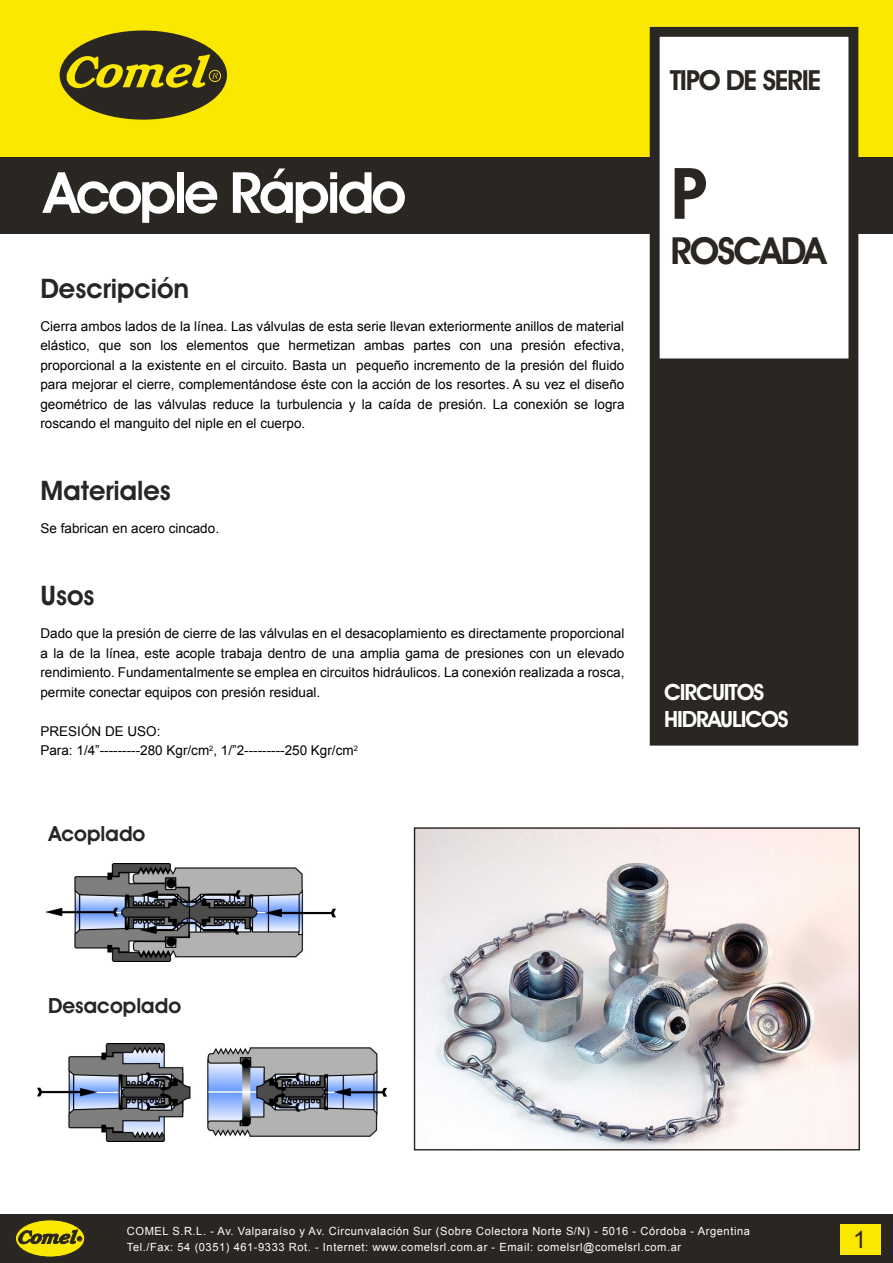
<style>
.page{position:relative;width:893px;height:1263px;background:#fff}
.page>*{position:absolute;margin:0;border:0;box-sizing:border-box;transform-origin:0 0}
.t1{font:600 71.25px "Avant Garde IT Cby BT";color:#2a2621}
.t2{font:600 57.15px "Avant Garde IT Cby BT";letter-spacing:-.05em;color:#fff}
.t3{font:600 37.5px "Avant Garde IT Cby BT";letter-spacing:-.05em;color:#2a2621}
.t4{font:600 27.75px "Avant Garde IT Cby BT";letter-spacing:-.05em;color:#2a2621}
.t5{font:600 27px "Avant Garde IT Cby BT";color:#262626}
.t6{font:24px "Arial";color:#2a2621}
.t7{font:600 22.5px/27px "Avant Garde IT Cby BT";letter-spacing:-.05em;color:#fff}
.t8{font:600 21px "Avant Garde IT Cby BT";color:#262626}
.t9{font:13.5px/19.5px "Arial";color:#000;text-align:justify}
.t10{font:11.25px/15.8px "Arial";letter-spacing:.05em;color:#fff}
</style>
<div class="page">
<div style="left:0;top:157px;width:893px;height:76px;background:#2a2621"></div>
<div style="left:0;top:1214px;width:893px;height:48px;background:#2a2621"></div>
<div style="left:0;top:0;width:893px;height:157px;background:#fae800"></div>
<div style="left:15px;top:1220px;width:70px;height:37px;background:#fae800;border-radius:50%"></div>
<div style="left:15px;top:1219px;width:70px;height:38px;border:1px solid #2a2621;border-radius:50%"></div>
<svg style="left:18px;top:1230px;width:64px;height:14px"></svg>
<div style="left:59px;top:30px;width:169px;height:90px;background:#2a2621;border-radius:50%"></div>
<div style="left:209px;top:70px;width:12px;height:12px;border:1px solid #fae800;border-radius:50%"></div>
<svg style="left:67px;top:55px;width:151px;height:33px"></svg>
<div style="left:657px;top:363px;width:196px;height:378px;background:#2a2621"></div>
<div style="left:657px;top:33px;width:196px;height:331px;background:#fff"></div>
<div style="left:650px;top:27px;width:208px;height:719px;border:10px solid #2a2621"></div>
<div style="left:657px;top:358px;width:192px;height:9px;background:#2a2621"></div>
<div style="left:840px;top:1224px;width:41px;height:31px;background:#fae800"></div>
<img style="left:416px;top:829px;width:442px;height:319px">
<img style="left:45px;top:863px;width:291px;height:98px">
<img style="left:37px;top:1043px;width:350px;height:98px">
<div style="left:414px;top:827px;width:446px;height:323px;border:1px solid #2a2621"></div>
<h2 class="t2" style="left:44px;top:158px;width:363px">Acople Rápido</h2>
<h3 class="t5" style="left:40px;top:272px;width:150px">Descripción</h3>
<p class="t9" style="left:40px;top:316px;width:585px">Cierra ambos lados de la línea. Las válvulas de esta serie llevan exteriormente anillos de material elástico, que son los elementos que hermetizan ambas partes con una presión efectiva, proporcional a la existente en el circuito. Basta un pequeño incremento de la presión del fluido para mejorar el cierre, complementándose éste con la acción de los resortes. A su vez el diseño geométrico de las válvulas reduce la turbulencia y la caída de presión. La conexión se logra roscando el manguito del niple en el cuerpo.</p>
<h3 class="t5" style="left:40px;top:474px;width:132px">Materiales</h3>
<p class="t9" style="left:40px;top:519px;width:180px">Se fabrican en acero cincado.</p>
<h3 class="t5" style="left:40px;top:579px;width:55px">Usos</h3>
<p class="t9" style="left:40px;top:624px;width:585px">Dado que la presión de cierre de las válvulas en el desacoplamiento es directamente proporcional a la de la línea, este acople trabaja dentro de una amplia gama de presiones con un elevado rendimiento. Fundamentalmente se emplea en circuitos hidráulicos. La conexión realizada a rosca, permite conectar equipos con presión residual.</p>
<p class="t9" style="left:40px;top:721px;width:319px">PRESIÓN DE USO:<br>Para: 1/4”---------280 Kgr/cm<sup>2</sup>, 1/”2---------250 Kgr/cm<sup>2</sup></p>
<h3 class="t8" style="left:49px;top:820px;width:98px">Acoplado</h3>
<h3 class="t4" style="left:670px;top:63px;width:153px">TIPO DE SERIE</h3>
<h1 class="t1" style="left:670px;top:151px;width:38px">P</h1>
<h3 class="t3" style="left:670px;top:228px;width:157px">ROSCADA</h3>
<h3 class="t7" style="left:664px;top:678px;width:126px">CIRCUITOS<br>HIDRAULICOS</h3>
<h3 class="t8" style="left:48px;top:993px;width:134px">Desacoplado</h3>
<p class="t10" style="left:127px;top:1223px;width:625px">COMEL S.R.L. - Av. Valparaíso y Av. Circunvalación Sur (Sobre Colectora Norte S/N) - 5016 - Córdoba - Argentina<br>Tel./Fax: 54 (0351) 461-9333 Rot. - Internet: www.comelsrl.com.ar - Email: comelsrl@comelsrl.com.ar</p>
<h3 class="t6" style="left:853px;top:1224px;width:15px">1</h3>
</div>
